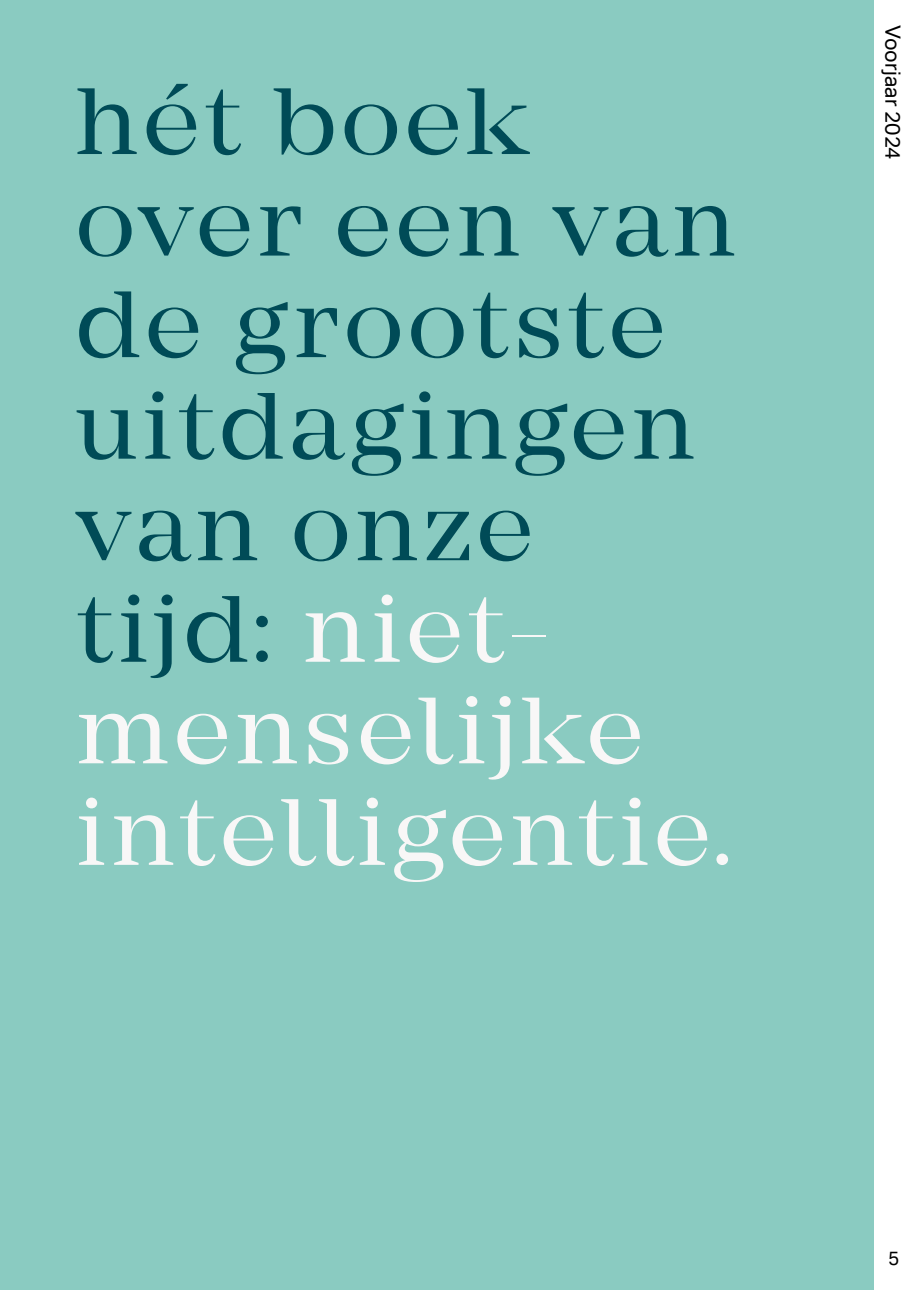
<style>
.page{position:relative;width:918px;height:1290px;background:#fff}
.page>*{position:absolute;margin:0;border:0;box-sizing:border-box;transform-origin:0 0}
.t1{font:98px/101.5px "Mirador";letter-spacing:.04em;color:#004b57}
.t2{font:21px "Aktiv Grotesk";color:#000}
.t3{font:19.25px "Aktiv Grotesk";color:#000}
.s1{color:#f8f7f7}
</style>
<div class="page">
<div style="left:0;top:0;width:873px;height:1290px;background:#8acbc1"></div>
<p class="t1" style="left:76px;top:71px;width:662px">hét boek over een van de grootste uitdagingen van onze tijd: <span class="s1">niet&shy;menselijke intelligentie.</span></p>
<p class="t2" style="left:905px;top:25px;width:136px;rotate:90deg">Voorjaar 2024</p>
<p class="t3" style="left:888px;top:1246px;width:13px">5</p>
</div>
